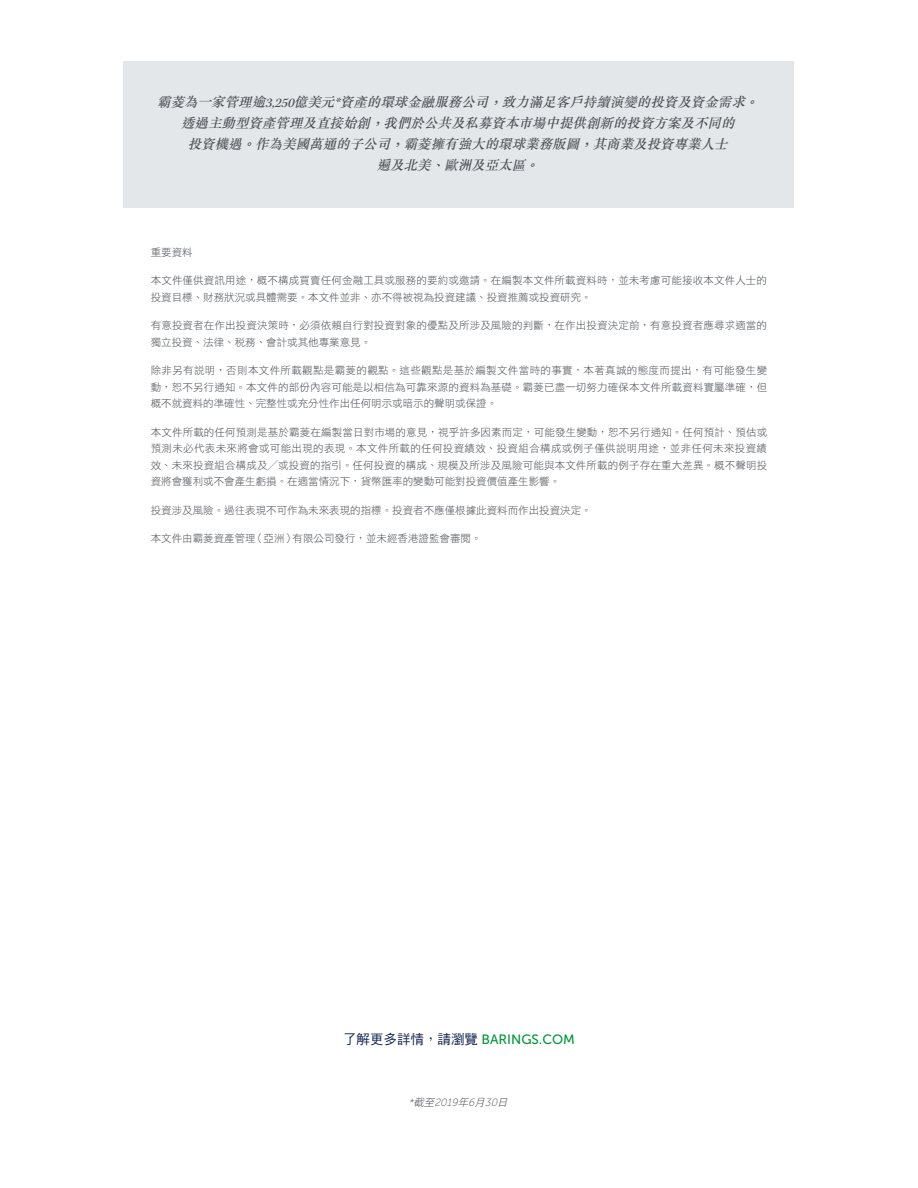
<style>
.page{position:relative;width:918px;height:1188px;background:#fff}
.page>*{position:absolute;margin:0;border:0;box-sizing:border-box;transform-origin:0 0}
.t1{font:italic 500 13.5px/21px "M Sung HK";color:#4b4f54;text-align:center}
.t2{font:13.5px "Museo Sans 500";color:#00953b}
.t3{font:10.5px/16.5px "DF Hei HK W3";color:#4b4f54}
.t4{font:italic 10.5px "Museo Sans 100";color:#4b4f54}
.s1{font-family:"Kepler Std";font-weight:400}
.s2{font-family:"DF Hei HK W5";color:#182a54}
.s3{font-family:"DF Hei HK W3"}
</style>
<div class="page">
<div style="left:124px;top:61px;width:670px;height:147px;background:#e4e7e9"></div>
<p class="t1" style="left:157px;top:91px;width:607px">霸菱為一家管理逾<span class="s1">3,250</span>億美元<span class="s1">*</span>資產的環球金融服務公司，致力滿足客戶持續演變的投資及資金需求。透過主動型資產管理及直接始創，我們於公共及私募資本市場中提供創新的投資方案及不同的<br>投資機遇。作為美國萬通的子公司，霸菱擁有強大的環球業務版圖，其商業及投資專業人士<br>遍及北美、歐洲及亞太區。</p>
<p class="t3" style="left:151px;top:244px;width:43px">重要資料</p>
<p class="t3" style="left:151px;top:272px;width:618px">本文件僅供資訊用途，概不構成買賣任何金融工具或服務的要約或邀請。在編製本文件所載資料時，並未考慮可能接收本文件人士的投資目標、財務狀況或具體需要。本文件並非、亦不得被視為投資建議、投資推薦或投資研究。</p>
<p class="t3" style="left:151px;top:317px;width:618px">有意投資者在作出投資決策時，必須依賴自行對投資對象的優點及所涉及風險的判斷，在作出投資決定前，有意投資者應尋求適當的獨立投資、法律、稅務、會計或其他專業意見。</p>
<p class="t3" style="left:151px;top:362px;width:618px;text-align:justify">除非另有說明，否則本文件所載觀點是霸菱的觀點。這些觀點是基於編製文件當時的事實，本著真誠的態度而提出，有可能發生變動，恕不另行通知。本文件的部份內容可能是以相信為可靠來源的資料為基礎。霸菱已盡一切努力確保本文件所載資料實屬準確，但概不就資料的準確性、完整性或充分性作出任何明示或暗示的聲明或保證。</p>
<p class="t3" style="left:151px;top:424px;width:618px;text-align:justify">本文件所載的任何預測是基於霸菱在編製當日對市場的意見，視乎許多因素而定，可能發生變動，恕不另行通知。任何預計、預估或預測未必代表未來將會或可能出現的表現。本文件所載的任何投資績效、投資組合構成或例子僅供說明用途，並非任何未來投資績效、未來投資組合構成及╱或投資的指引。任何投資的構成、規模及所涉及風險可能與本文件所載的例子存在重大差異。概不聲明投資將會獲利或不會產生虧損。在適當情況下，貨幣匯率的變動可能對投資價值產生影響。</p>
<p class="t3" style="left:151px;top:502px;width:442px">投資涉及風險。過往表現不可作為未來表現的指標。投資者不應僅根據此資料而作出投資決定。</p>
<p class="t3" style="left:151px;top:530px;width:332px">本文件由霸菱資產管理（亞洲）有限公司發行，並未經香港證監會審閱。</p>
<p class="t2" style="left:343px;top:1032px;width:233px"><span class="s2">了解更多詳情，請瀏覽</span> BARINGS.COM</p>
<p class="t4" style="left:408px;top:1097px;width:103px">*<span class="s3">截至</span>2019<span class="s3">年</span>6<span class="s3">月</span>30<span class="s3">日</span></p>
</div>
